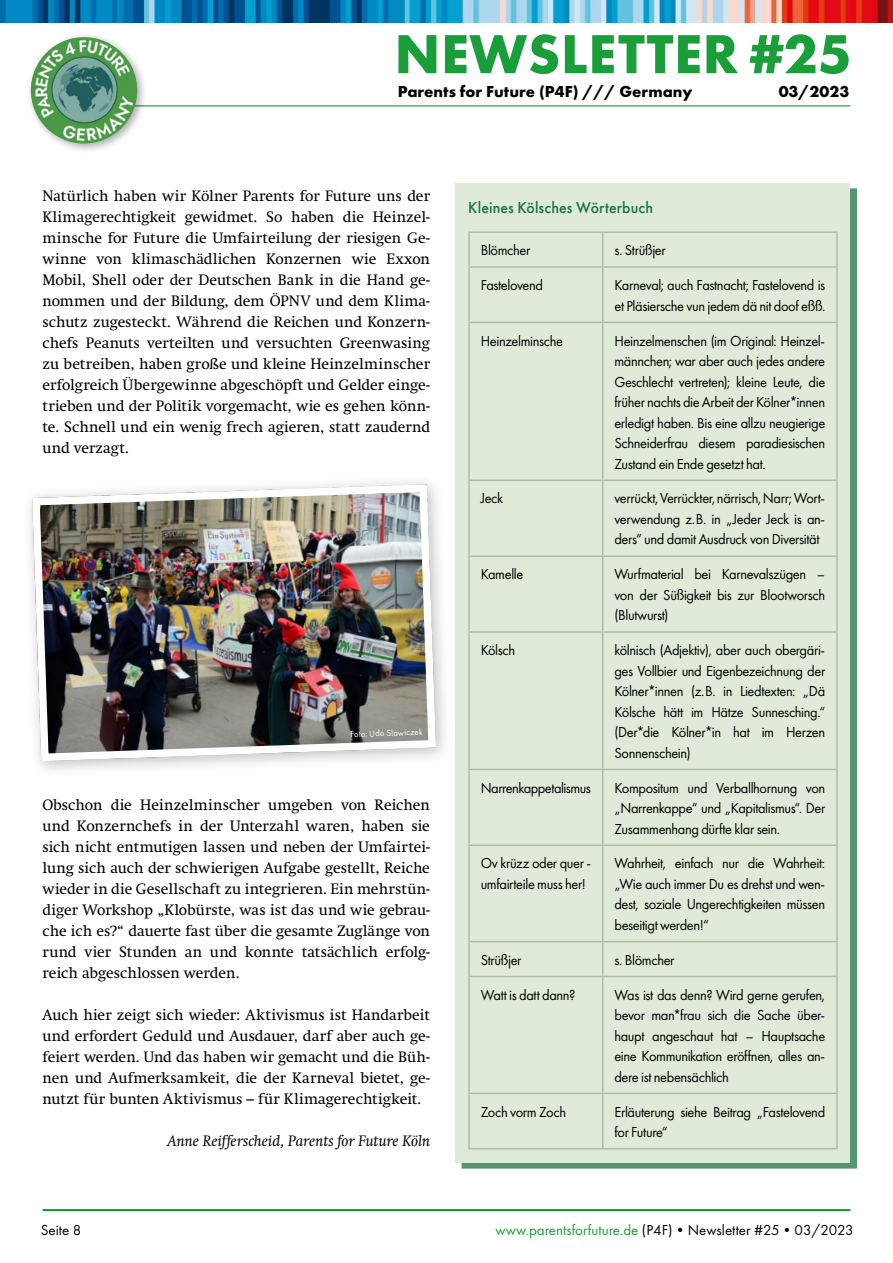
<style>
.page{position:relative;width:893px;height:1263px;background:#fff}
.page>*{position:absolute;margin:0;border:0;box-sizing:border-box;transform-origin:0 0}
.t1{font:700 57px "Futura PT";letter-spacing:.01em;color:#1a9e39}
.t2{font:700 16.5px "Futura PT";color:#000}
.t3{font:500 16.5px "Futura PT";letter-spacing:.005em;color:#1b7341;scale:.96 1}
.t4{font:15px/20.5px "Futura PT";letter-spacing:-.025em;color:#000;text-align:justify;scale:.96 1}
.t5{font:15px/21px "Swift";letter-spacing:.005em;color:#000;text-align:justify}
.t6{font:15px "Futura PT";color:#000}
.t7{font:italic 15px "Swift";letter-spacing:.005em;color:#000}
.t8{font:15px "Futura PT";letter-spacing:-.025em;color:#000}
.t9{font:9px "Futura PT";color:#fff;scale:.96 1}
.s1{color:#1a9e39}
</style>
<div class="page">
<img style="left:0;top:0;width:893px;height:22px">
<hr style="left:43px;top:105px;width:807px;height:1px;background:#1a9e39">
<div style="left:26px;top:32px;width:122px;height:122px;background:#000;opacity:.33"></div>
<img style="left:31px;top:37px;width:106px;height:107px;border-radius:53px">
<hr style="left:43px;top:1209px;width:807px;height:2px;background:#1a9e39">
<div style="left:461px;top:188px;width:396px;height:981px;background:#549670"></div>
<div style="left:455px;top:183px;width:395px;height:979px;background:#dfebd8"></div>
<hr style="left:468px;top:231px;width:135px;height:2px;background:#adbea8">
<hr style="left:468px;top:233px;width:2px;height:33px;background:#adbea8">
<hr style="left:603px;top:231px;width:235px;height:2px;background:#adbea8">
<hr style="left:602px;top:233px;width:1px;height:33px;background:#adbea8">
<hr style="left:836px;top:233px;width:2px;height:33px;background:#adbea8">
<hr style="left:468px;top:266px;width:135px;height:2px;background:#adbea8">
<hr style="left:468px;top:268px;width:2px;height:54px;background:#adbea8">
<hr style="left:603px;top:266px;width:235px;height:2px;background:#adbea8">
<hr style="left:602px;top:268px;width:1px;height:54px;background:#adbea8">
<hr style="left:836px;top:268px;width:2px;height:54px;background:#adbea8">
<hr style="left:468px;top:322px;width:135px;height:1px;background:#adbea8">
<hr style="left:468px;top:323px;width:2px;height:156px;background:#adbea8">
<hr style="left:603px;top:322px;width:235px;height:1px;background:#adbea8">
<hr style="left:602px;top:323px;width:1px;height:156px;background:#adbea8">
<hr style="left:836px;top:323px;width:2px;height:156px;background:#adbea8">
<hr style="left:468px;top:479px;width:135px;height:2px;background:#adbea8">
<hr style="left:468px;top:481px;width:2px;height:74px;background:#adbea8">
<hr style="left:603px;top:479px;width:235px;height:2px;background:#adbea8">
<hr style="left:602px;top:481px;width:1px;height:74px;background:#adbea8">
<hr style="left:836px;top:481px;width:2px;height:74px;background:#adbea8">
<hr style="left:468px;top:555px;width:135px;height:2px;background:#adbea8">
<hr style="left:468px;top:557px;width:2px;height:74px;background:#adbea8">
<hr style="left:603px;top:555px;width:235px;height:2px;background:#adbea8">
<hr style="left:602px;top:557px;width:1px;height:74px;background:#adbea8">
<hr style="left:836px;top:557px;width:2px;height:74px;background:#adbea8">
<hr style="left:468px;top:631px;width:135px;height:2px;background:#adbea8">
<hr style="left:468px;top:633px;width:2px;height:136px;background:#adbea8">
<hr style="left:603px;top:631px;width:235px;height:2px;background:#adbea8">
<hr style="left:602px;top:633px;width:1px;height:136px;background:#adbea8">
<hr style="left:836px;top:633px;width:2px;height:136px;background:#adbea8">
<hr style="left:468px;top:769px;width:135px;height:1px;background:#adbea8">
<hr style="left:468px;top:770px;width:2px;height:74px;background:#adbea8">
<hr style="left:603px;top:769px;width:235px;height:1px;background:#adbea8">
<hr style="left:602px;top:770px;width:1px;height:74px;background:#adbea8">
<hr style="left:836px;top:770px;width:2px;height:74px;background:#adbea8">
<hr style="left:468px;top:844px;width:135px;height:2px;background:#adbea8">
<hr style="left:468px;top:846px;width:2px;height:95px;background:#adbea8">
<hr style="left:603px;top:844px;width:235px;height:2px;background:#adbea8">
<hr style="left:602px;top:846px;width:1px;height:95px;background:#adbea8">
<hr style="left:836px;top:846px;width:2px;height:95px;background:#adbea8">
<hr style="left:468px;top:941px;width:135px;height:1px;background:#adbea8">
<hr style="left:468px;top:942px;width:2px;height:34px;background:#adbea8">
<hr style="left:603px;top:941px;width:235px;height:1px;background:#adbea8">
<hr style="left:602px;top:942px;width:1px;height:34px;background:#adbea8">
<hr style="left:836px;top:942px;width:2px;height:34px;background:#adbea8">
<hr style="left:468px;top:976px;width:135px;height:1px;background:#adbea8">
<hr style="left:468px;top:977px;width:2px;height:115px;background:#adbea8">
<hr style="left:603px;top:976px;width:235px;height:1px;background:#adbea8">
<hr style="left:602px;top:977px;width:1px;height:115px;background:#adbea8">
<hr style="left:836px;top:977px;width:2px;height:115px;background:#adbea8">
<hr style="left:468px;top:1092px;width:135px;height:2px;background:#adbea8">
<hr style="left:468px;top:1094px;width:2px;height:54px;background:#adbea8">
<hr style="left:603px;top:1092px;width:235px;height:2px;background:#adbea8">
<hr style="left:602px;top:1094px;width:1px;height:54px;background:#adbea8">
<hr style="left:836px;top:1094px;width:2px;height:54px;background:#adbea8">
<hr style="left:468px;top:1148px;width:135px;height:1px;background:#adbea8">
<hr style="left:603px;top:1148px;width:235px;height:1px;background:#adbea8">
<div style="left:21px;top:473px;width:432px;height:305px;background:#000;opacity:.25"></div>
<img style="left:28px;top:480px;width:412px;height:285px">
<h1 class="t1" style="left:394px;top:17px;width:459px">NEWSLETTER #25</h1>
<p class="t2" style="left:398px;top:81px;width:296px">Parents for Future (P4F) /// Germany</p>
<p class="t2" style="left:779px;top:81px;width:72px">03/2023</p>
<p class="t5" style="left:43px;top:185px;width:389px">Natürlich haben wir Kölner Parents for Future uns der Klimagerechtigkeit gewidmet. So haben die Heinzel&shy;minsche for Future die Umfairteilung der riesigen Ge&shy;winne von klimaschädlichen Konzernen wie Exxon Mobil, Shell oder der Deutschen Bank in die Hand ge&shy;nommen und der Bildung, dem ÖPNV und dem Klima&shy;schutz zugesteckt. Während die Reichen und Konzern&shy;chefs Peanuts verteilten und versuchten Greenwasing zu betreiben, haben große und kleine Heinzelminscher erfolgreich Übergewinne abgeschöpft und Gelder einge&shy;trieben und der Politik vorgemacht, wie es gehen könn&shy;te. Schnell und ein wenig frech agieren, statt zaudernd und verzagt.</p>
<p class="t9" style="left:350px;top:729px;width:77px;rotate:-2deg">Foto: Udo Slawiczek</p>
<p class="t5" style="left:43px;top:794px;width:389px">Obschon die Heinzelminscher umgeben von Reichen und Konzernchefs in der Unterzahl waren, haben sie sich nicht entmutigen lassen und neben der Umfairtei&shy;lung sich auch der schwierigen Aufgabe gestellt, Reiche wieder in die Gesellschaft zu integrieren. Ein mehrstün&shy;diger Workshop „Klobürste, was ist das und wie gebrau&shy;che ich es?“ dauerte fast über die gesamte Zuglänge von rund vier Stunden an und konnte tatsächlich erfolg&shy;reich abgeschlossen werden.</p>
<p class="t5" style="left:43px;top:1004px;width:389px">Auch hier zeigt sich wieder: Aktivismus ist Handarbeit und erfordert Geduld und Ausdauer, darf aber auch ge&shy;feiert werden. Und das haben wir gemacht und die Büh&shy;nen und Aufmerksamkeit, die der Karneval bietet, ge&shy;nutzt für bunten Aktivismus – für Klimagerechtigkeit.</p>
<p class="t7" style="left:168px;top:1132px;width:264px">Anne Reifferscheid, Parents for Future Köln</p>
<p class="t3" style="left:468px;top:197px;width:194px">Kleines Kölsches Wörterbuch</p>
<p class="t4" style="left:481px;top:240px;width:53px">Blömcher</p>
<p class="t4" style="left:614px;top:240px;width:55px">s. Strüßjer</p>
<p class="t4" style="left:481px;top:275px;width:66px">Fastelovend</p>
<p class="t4" style="left:614px;top:275px;width:221px">Karneval; auch Fastnacht; Fastelovend is et Pläsiersche vun jedem dä nit doof eßß.</p>
<p class="t4" style="left:481px;top:330px;width:87px">Heinzelminsche</p>
<p class="t4" style="left:614px;top:330px;width:221px">Heinzelmenschen (im Original: Heinzel&shy;männchen; war aber auch jedes andere Geschlecht vertreten); kleine Leute, die früher nachts die Arbeit der Kölner*innen erledigt haben. Bis eine allzu neugierige Schneiderfrau diesem paradiesischen Zustand ein Ende gesetzt hat.</p>
<p class="t4" style="left:481px;top:488px;width:25px">Jeck</p>
<p class="t4" style="left:614px;top:488px;width:221px">verrückt, Verrückter, närrisch, Narr; Wort&shy;verwendung z.B. in „Jeder Jeck is an&shy;ders“ und damit Ausdruck von Diversität</p>
<p class="t4" style="left:481px;top:564px;width:46px">Kamelle</p>
<p class="t4" style="left:614px;top:564px;width:221px">Wurfmaterial bei Karnevalszügen – von der Süßigkeit bis zur Blootworsch (Blutwurst)</p>
<p class="t4" style="left:481px;top:640px;width:38px">Kölsch</p>
<p class="t4" style="left:614px;top:640px;width:221px">kölnisch (Adjektiv), aber auch obergäri&shy;ges Vollbier und Eigenbezeichnung der Kölner*innen (z.B. in Liedtexten: „Dä Kölsche hätt im Hätze Sunnesching.“ (Der*die Kölner*in hat im Herzen Sonnenschein)</p>
<p class="t4" style="left:481px;top:777px;width:116px">Narrenkappetalismus</p>
<p class="t4" style="left:614px;top:777px;width:221px">Kompositum und Verballhornung von „Narrenkappe“ und „Kapitalismus“. Der Zusammenhang dürfte klar sein.</p>
<p class="t4" style="left:481px;top:853px;width:116px">Ov krüzz oder quer - umfairteile muss her!</p>
<p class="t4" style="left:614px;top:853px;width:221px">Wahrheit, einfach nur die Wahrheit: „Wie auch immer Du es drehst und wen&shy;dest, soziale Ungerechtigkeiten müssen beseitigt werden!“</p>
<p class="t4" style="left:481px;top:949px;width:44px">Strüßjer</p>
<p class="t4" style="left:614px;top:949px;width:64px">s. Blömcher</p>
<p class="t4" style="left:481px;top:984px;width:100px">Watt is datt dann?</p>
<p class="t4" style="left:614px;top:984px;width:221px">Was ist das denn? Wird gerne gerufen, bevor man*frau sich die Sache über&shy;haupt angeschaut hat – Hauptsache eine Kommunikation eröffnen, alles an&shy;dere ist nebensächlich</p>
<p class="t4" style="left:481px;top:1101px;width:91px">Zoch vorm Zoch</p>
<p class="t4" style="left:614px;top:1101px;width:221px">Erläuterung siehe Beitrag „Fastelovend for Future“</p>
<p class="t8" style="left:41px;top:1221px;width:42px">Seite 8</p>
<p class="t6" style="left:496px;top:1221px;width:360px"><span class="s1">www.parentsforfuture.de</span> (P4F)•Newsletter #25•03/2023</p>
</div>
